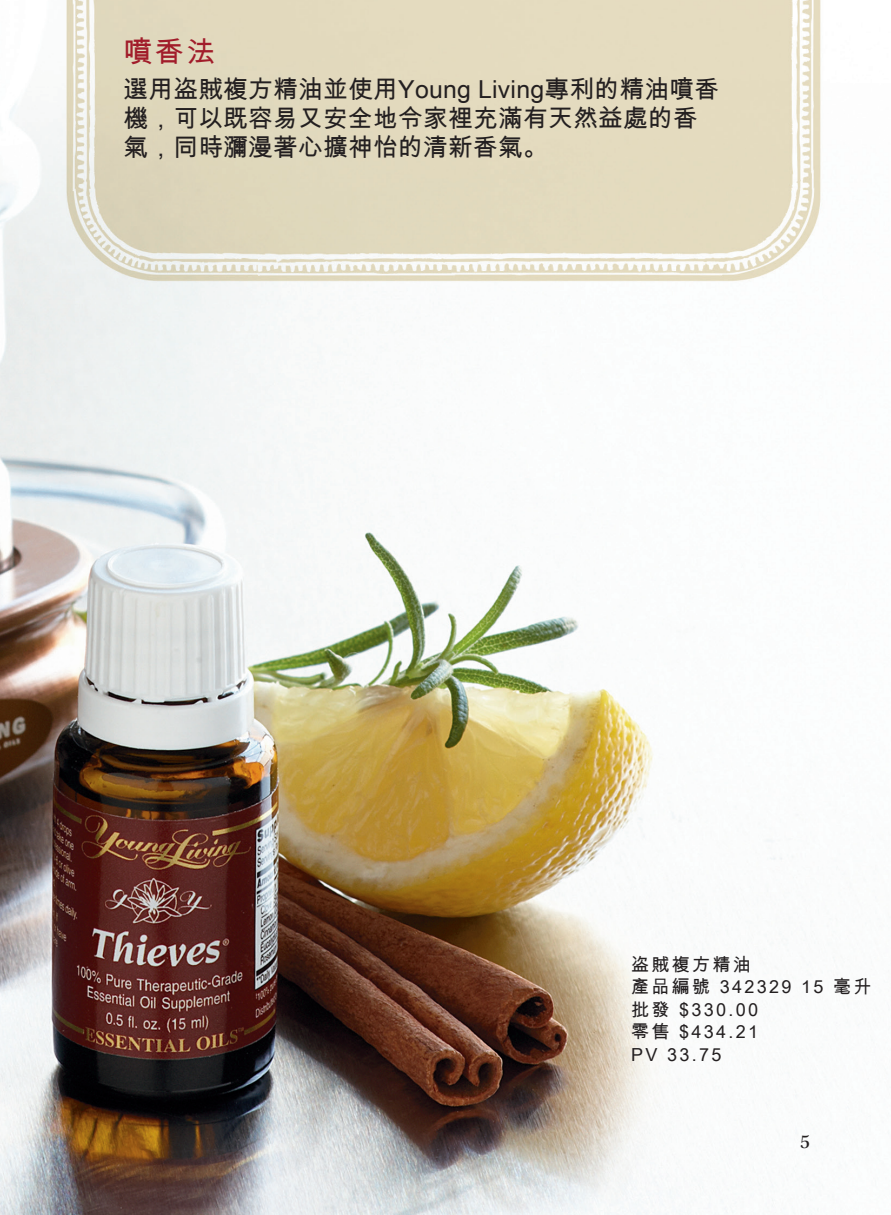
<style>
.page{position:relative;width:891px;height:1215px;background:#fff}
.page>*{position:absolute;margin:0;border:0;box-sizing:border-box;transform-origin:0 0}
.Subheader{font:29.25px "Arial Unicode MS";color:#a11c2a}
.t1{font:24.75px/29.2px "Arial Unicode MS";letter-spacing:.01em;color:#231f20}
.t2{font:20.25px "Kepler Std";color:#231f20}
.t3{font:18px/22.5px "Arial Unicode MS";letter-spacing:.13em;color:#231f20}
</style>
<div class="page">
<img style="left:0;top:0;width:876px;height:1215px">
<p class="Subheader" style="left:123px;top:30px;width:94px">噴香法</p>
<p class="t1" style="left:123px;top:74px;width:597px">選用盗賊複方精油並使用Young Living專利的精油噴香機，可以既容易又安全地令家裡充滿有天然益處的香氣，同時瀰漫著心擴神怡的清新香氣。</p>
<p class="t3" style="left:631px;top:953px;width:242px">盗賊複方精油<br>產品編號 342329 15 毫升批發 $330.00<br>零售 $434.21<br>PV 33.75</p>
<p class="t2" style="left:800px;top:1130px;width:11px">5</p>
</div>
